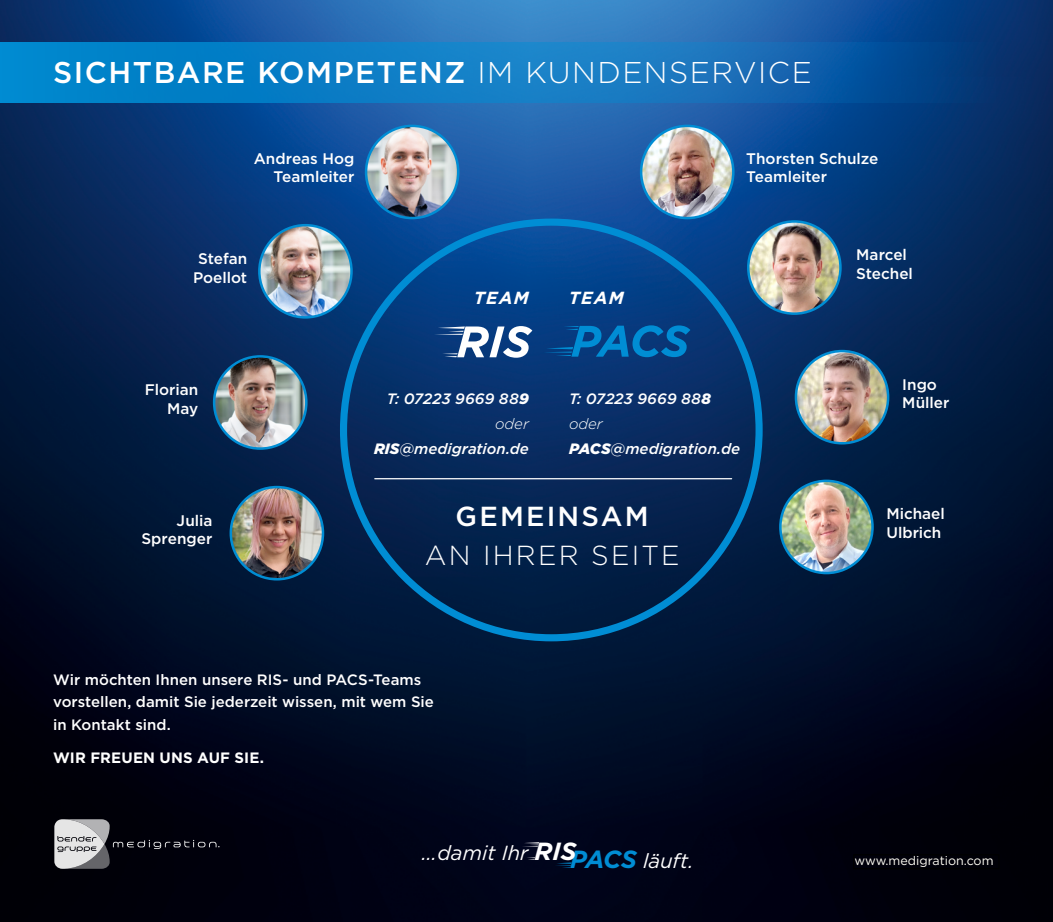
<style>
.page{position:relative;width:1053px;height:922px;background:#fff}
.page>*{position:absolute;margin:0;border:0;box-sizing:border-box;transform-origin:0 0}
.t1{font:500 30px "Gotham";letter-spacing:.05em;color:#fff}
.t2{font:300 27.5px "Gotham";letter-spacing:.08em;color:#fff}
.t3{font:500 27.5px "Gotham";letter-spacing:.08em;color:#fff}
.t4{font:italic 20.38px "Gotham";color:#fff}
.t5{font:italic 700 17.5px "Gotham";letter-spacing:.07em;color:#fff}
.t6{font:500 15.25px/18.4px "Gotham";color:#fff}
.t7{font:500 15px/22.5px "Gotham";color:#fff}
.t8{font:italic 500 15px/25px "Gotham";color:#fff}
.t9{font:700 15px "Gotham";letter-spacing:.01em;color:#fff}
.t10{font:12.5px "Gotham";color:#fffef5}
.s1{font-weight:300}
.s2{font-weight:900}
.s3{font-weight:700;font-size:24.75px}
.s4{font-weight:700;font-size:24.75px;color:#008dd4}
</style>
<div class="page">
<img style="left:0;top:0;width:1052px;height:921px">
<svg style="left:0;top:43px;width:999px;height:60px;background:#0c72ba"></svg>
<svg style="left:543px;top:325px;width:147px;height:32px;background:#04599d"></svg>
<svg style="left:434px;top:326px;width:98px;height:31px"></svg>
<img style="left:641px;top:126px;width:92px;height:92px;border-radius:46px">
<div style="left:639px;top:125px;width:95px;height:94px;border:2px solid #008dd4;border-radius:50%"></div>
<img style="left:366px;top:126px;width:92px;height:92px;border-radius:46px">
<div style="left:365px;top:125px;width:94px;height:94px;border:2px solid #008dd4;border-radius:50%"></div>
<img style="left:795px;top:351px;width:93px;height:92px;border-radius:46px">
<div style="left:794px;top:350px;width:95px;height:94px;border:2px solid #008dd4;border-radius:50%"></div>
<svg style="left:54px;top:819px;width:165px;height:49px;background:#414148"></svg>
<hr style="left:375px;top:478px;width:356px;height:1px;background:#fff">
<svg style="left:554px;top:862px;width:17px;height:5px"></svg>
<svg style="left:526px;top:857px;width:9px;height:2px"></svg>
<svg style="left:521px;top:842px;width:18px;height:5px"></svg>
<img style="left:259px;top:225px;width:92px;height:92px;border-radius:46px">
<div style="left:258px;top:224px;width:95px;height:94px;border:2px solid #008dd4;border-radius:50%"></div>
<img style="left:214px;top:356px;width:92px;height:92px;border-radius:46px">
<div style="left:213px;top:355px;width:94px;height:94px;border:2px solid #008dd4;border-radius:50%"></div>
<img style="left:748px;top:221px;width:92px;height:92px;border-radius:46px">
<div style="left:747px;top:220px;width:94px;height:95px;border:2px solid #008dd4;border-radius:50%"></div>
<img style="left:780px;top:480px;width:92px;height:93px;border-radius:46px">
<div style="left:779px;top:479px;width:94px;height:95px;border:2px solid #008dd4;border-radius:50%"></div>
<img style="left:231px;top:487px;width:92px;height:92px;border-radius:46px">
<div style="left:229px;top:485px;width:95px;height:95px;border:2px solid #008dd4;border-radius:50%"></div>
<div style="left:853px;top:853px;width:146px;height:16px;border:1px solid #000"></div>
<h1 class="t1" style="left:53px;top:52px;width:760px">SICHTBARE KOMPETENZ <span class="s1">IM KUNDENSERVICE</span></h1>
<p class="t6" style="left:254px;top:149px;width:102px;text-align:right">Andreas Hog<br>Teamleiter</p>
<p class="t6" style="left:193px;top:249px;width:56px;text-align:center">Stefan<br>Poellot</p>
<p class="t5" style="left:474px;top:286px;width:56px">TEAM</p>
<p class="t5" style="left:569px;top:286px;width:56px">TEAM</p>
<p class="t6" style="left:746px;top:149px;width:133px">Thorsten Schulze<br>Teamleiter</p>
<p class="t6" style="left:856px;top:245px;width:58px">Marcel<br>Stechel</p>
<p class="t6" style="left:145px;top:380px;width:55px;text-align:right">Florian<br>May</p>
<p class="t6" style="left:141px;top:510px;width:73px;text-align:right">Julia<br>Sprenger</p>
<p class="t8" style="left:374px;top:385px;width:156px;text-align:right">T: 07223 9669 88<span class="s2">9 </span><span class="s1">oder<br></span><span class="s2">RIS</span>@medigration.de</p>
<p class="t8" style="left:569px;top:385px;width:172px">T: 07223 9669 88<span class="s2">8 </span><span class="s1">oder<br></span><span class="s2">PACS</span>@medigration.de</p>
<h2 class="t3" style="left:455px;top:498px;width:195px">GEMEINSAM</h2>
<h2 class="t2" style="left:425px;top:537px;width:256px">AN IHRER SEITE</h2>
<p class="t6" style="left:902px;top:375px;width:49px">Ingo<br>Müller</p>
<p class="t6" style="left:886px;top:504px;width:60px">Michael<br>Ulbrich</p>
<p class="t7" style="left:53px;top:668px;width:382px">Wir möchten Ihnen unsere RIS- und PACS-Teams vorstellen, damit Sie jederzeit wissen, mit wem Sie in Kontakt sind.</p>
<p class="t9" style="left:53px;top:747px;width:212px">WIR FREUEN UNS AUF SIE.</p>
<h3 class="t4" style="left:421px;top:839px;width:156px">...damit Ihr <span class="s3">RIS</span></h3>
<h3 class="t4" style="left:570px;top:847px;width:125px"><span class="s4">PACS</span> läuft.</h3>
<p class="t10" style="left:854px;top:852px;width:141px">www.medigration.com</p>
</div>
